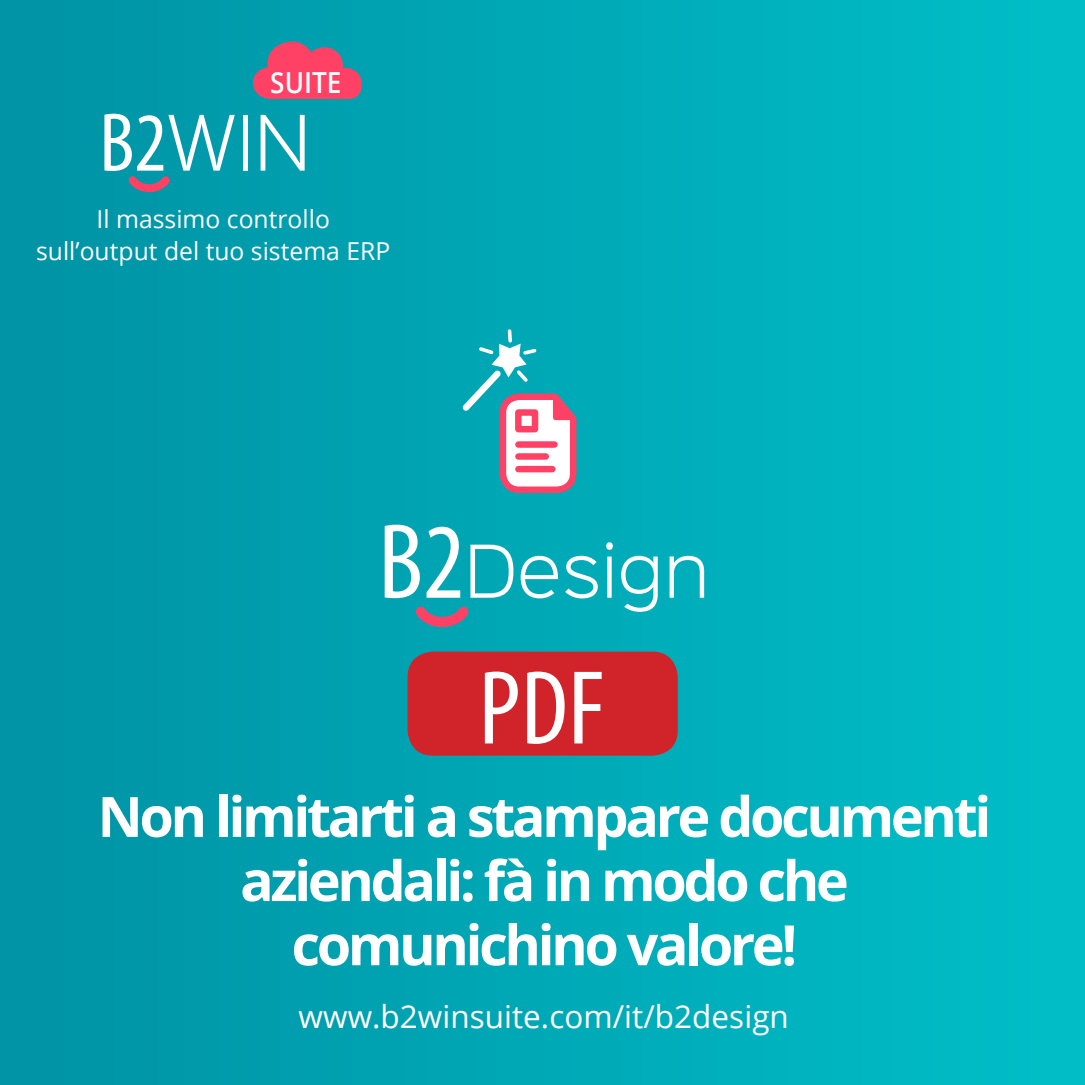
<style>
.page{position:relative;width:1085px;height:1085px;background:#fff}
.page>*{position:absolute;margin:0;border:0;box-sizing:border-box;transform-origin:0 0}
.t1{font:condensed 106.2px "Myriad Pro";color:#fff}
.t2{font:300 68.85px "Sinkin Sans 300";color:#fff}
.t3{font:300 65.48px "Sinkin Sans 300";color:#fff}
.t4{font:700 55.57px/64.1px "Open Sans";letter-spacing:-.06em;color:#fff;text-align:center}
.t5{font:31.5px "Open Sans";color:#fff}
.t6{font:600 29.03px "Open Sans";color:#fff;scale:.9 1}
.t7{font:24.75px/31.3px "Open Sans";color:#fff;text-align:center}
.s1{font-family:"Myriad Pro";font-weight:400;font-stretch:condensed;font-size:84.15px}
.s2{font-family:"Myriad Pro";font-weight:400;font-stretch:condensed;font-size:107.77px}
</style>
<div class="page">
<div style="left:0;top:0;width:1084px;height:1084px;background:linear-gradient(to right,#0092a5,#00bec7)"></div>
<svg style="left:122px;top:169px;width:55px;height:27px"></svg>
<svg style="left:253px;top:38px;width:108px;height:61px;background:#b65b7a"></svg>
<svg style="left:407px;top:597px;width:70px;height:35px;background:#3b8ca0"></svg>
<svg style="left:456px;top:327px;width:123px;height:169px"></svg>
<div style="left:518px;top:441px;width:36px;height:6px;background:#ff4166"></div>
<div style="left:518px;top:453px;width:27px;height:6px;background:#ff4166"></div>
<div style="left:518px;top:466px;width:34px;height:6px;background:#ff4166"></div>
<div style="left:515px;top:409px;width:23px;height:23px;border:6px solid #ff4166"></div>
<div style="left:407px;top:651px;width:270px;height:104px;background:#d1232a;border-radius:26px"></div>
<p class="t6" style="left:270px;top:63px;width:80px">SUITE</p>
<p class="t2" style="left:99px;top:87px;width:213px"><span class="s1">B2</span>WIN</p>
<p class="t7" style="left:36px;top:203px;width:356px">Il massimo controllo sull’output del tuo sistema ERP</p>
<p class="t3" style="left:378px;top:518px;width:333px"><span class="s2">B2</span>Design</p>
<p class="t1" style="left:478px;top:644px;width:128px">PDF</p>
<p class="t4" style="left:97px;top:783px;width:895px">Non limitarti a stampare documenti aziendali: fà in modo che comunichino valore!</p>
<p class="t5" style="left:298px;top:994px;width:491px">www.b2winsuite.com/it/b2design</p>
</div>
